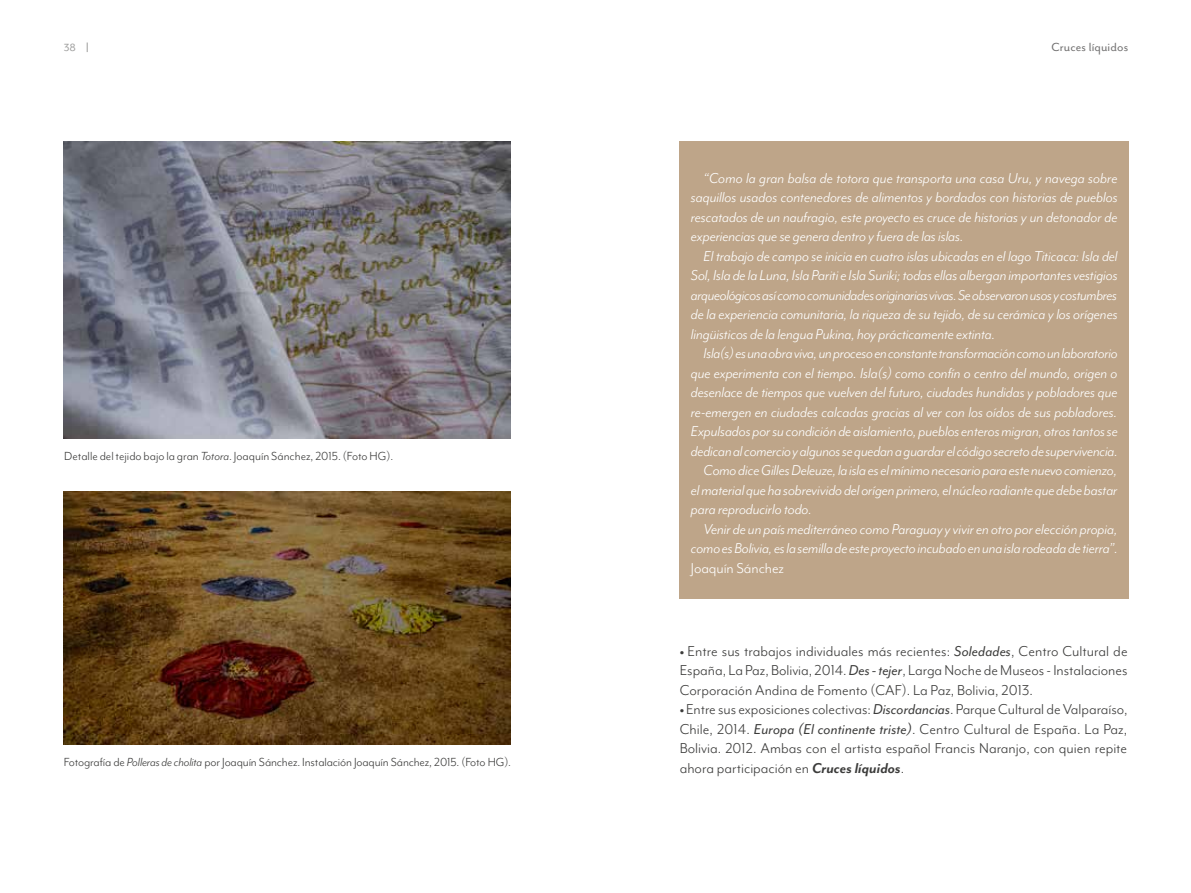
<style>
.page{position:relative;width:1191px;height:893px;background:#fff}
.page>*{position:absolute;margin:0;border:0;box-sizing:border-box;transform-origin:0 0}
.t1{font:italic 16.5px/19.5px "Mr Eaves Mod OT";letter-spacing:-.005em;color:#fff;text-align:justify}
.t2{font:16.5px/19.5px "Mr Eaves Mod OT";color:#3c3c3b;text-align:justify}
.t3{font:16.5px "Mr Eaves Mod OT";letter-spacing:-.005em;color:#fff}
.t4{font:13.5px "Mr Eaves Mod OT";letter-spacing:-.01em;color:#3c3c3b}
.t5{font:13.5px "Mr Eaves San OT";letter-spacing:.01em;color:#706f6f}
.t6{font:12px "Mr Eaves Mod OT";color:#9d9d9c}
.s1{font-style:italic}
.s2{font-family:"Agfa Rotis Sans Serif";font-size:9px}
.s3{font-weight:700;font-style:italic}
</style>
<div class="page">
<div style="left:679px;top:141px;width:449px;height:458px;background:#bea589"></div>
<img style="left:64px;top:141px;width:446px;height:298px">
<img style="left:64px;top:492px;width:446px;height:253px">
<p class="t6" style="left:64px;top:41px;width:14px">38</p>
<p class="t5" style="left:1051px;top:39px;width:78px">Cruces líquidos</p>
<p class="t4" style="left:64px;top:449px;width:330px">Detalle del tejido bajo la gran <span class="s1">Totora</span>. Joaquín Sánchez, 2015. (Foto HG).</p>
<p class="t4" style="left:64px;top:755px;width:449px">Fotografía de <span class="s1">Polleras de cholita</span> por Joaquín Sánchez. Instalación Joaquín Sánchez, 2015. (Foto HG).</p>
<p class="t1" style="left:691px;top:168px;width:428px;text-indent:13px">“Como la gran balsa de totora que transporta una casa Uru, y navega sobre saquillos usados contenedores de alimentos y bordados con historias de pueblos rescatados de un naufragio, este proyecto es cruce de historias y un detonador de experiencias que se genera dentro y fuera de las islas.</p>
<p class="t1" style="left:691px;top:246px;width:428px;text-indent:13px">El trabajo de campo se inicia en cuatro islas ubicadas en el lago Titicaca: Isla del Sol, Isla de la Luna, Isla Pariti e Isla Suriki; todas ellas albergan importantes vestigios arqueológicos así como comunidades originarias vivas. Se observaron usos y costumbres de la experiencia comunitaria, la riqueza de su tejido, de su cerámica y los orígenes lingüisticos de la lengua Pukina, hoy prácticamente extinta.</p>
<p class="t1" style="left:703px;top:344px;width:415px">Isla(s)es una obra viva, un proceso en constante transformación como un laboratorio</p>
<p class="t1" style="left:691px;top:363px;width:428px">que experimenta con el tiempo. Isla(s) como confín o centro del mundo, origen o</p>
<p class="t1" style="left:691px;top:383px;width:428px">desenlace de tiempos que vuelven del futuro, ciudades hundidas y pobladores que</p>
<p class="t1" style="left:691px;top:402px;width:428px">re-emergen en ciudades calcadas gracias al ver con los oídos de sus pobladores.</p>
<p class="t1" style="left:691px;top:422px;width:428px">Expulsados por su condición de aislamiento, pueblos enteros migran, otros tantos se</p>
<p class="t1" style="left:691px;top:441px;width:428px">dedican al comercio y algunos se quedan a guardar el código secreto de supervivencia.</p>
<p class="t1" style="left:703px;top:461px;width:415px">Como dice Gilles Deleuze, la isla es el mínimo necesario para este nuevo comienzo,</p>
<p class="t1" style="left:691px;top:480px;width:428px">el material que ha sobrevivido del orígen primero, el núcleo radiante que debe bastar</p>
<p class="t1" style="left:691px;top:500px;width:123px">para reproducirlo todo.</p>
<p class="t1" style="left:703px;top:519px;width:415px">Venir de un país mediterráneo como Paraguay y vivir en otro por elección propia,</p>
<p class="t1" style="left:691px;top:539px;width:428px">como es Bolivia, es la semilla de este proyecto incubado en una isla rodeada de tierra”.</p>
<p class="t3" style="left:691px;top:559px;width:95px">Joaquín Sánchez</p>
<p class="t2" style="left:680px;top:641px;width:449px"><span class="s2">•</span> Entre sus trabajos individuales más recientes: <span class="s1">Soledades</span>, Centro Cultural de España, La Paz, Bolivia, 2014. <span class="s1">Des - tejer</span>, Larga Noche de Museos - Instalaciones Corporación Andina de Fomento (CAF). La Paz, Bolivia, 2013.</p>
<p class="t2" style="left:680px;top:700px;width:449px"><span class="s2">•</span> Entre sus exposiciones colectivas: <span class="s1">Discordancias</span>. Parque Cultural de Valparaíso, Chile, 2014. <span class="s1">Europa (El continente triste)</span>. Centro Cultural de España. La Paz, Bolivia. 2012. Ambas con el artista español Francis Naranjo, con quien repite ahora participación en <span class="s3">Cruces líquidos</span>.</p>
</div>
